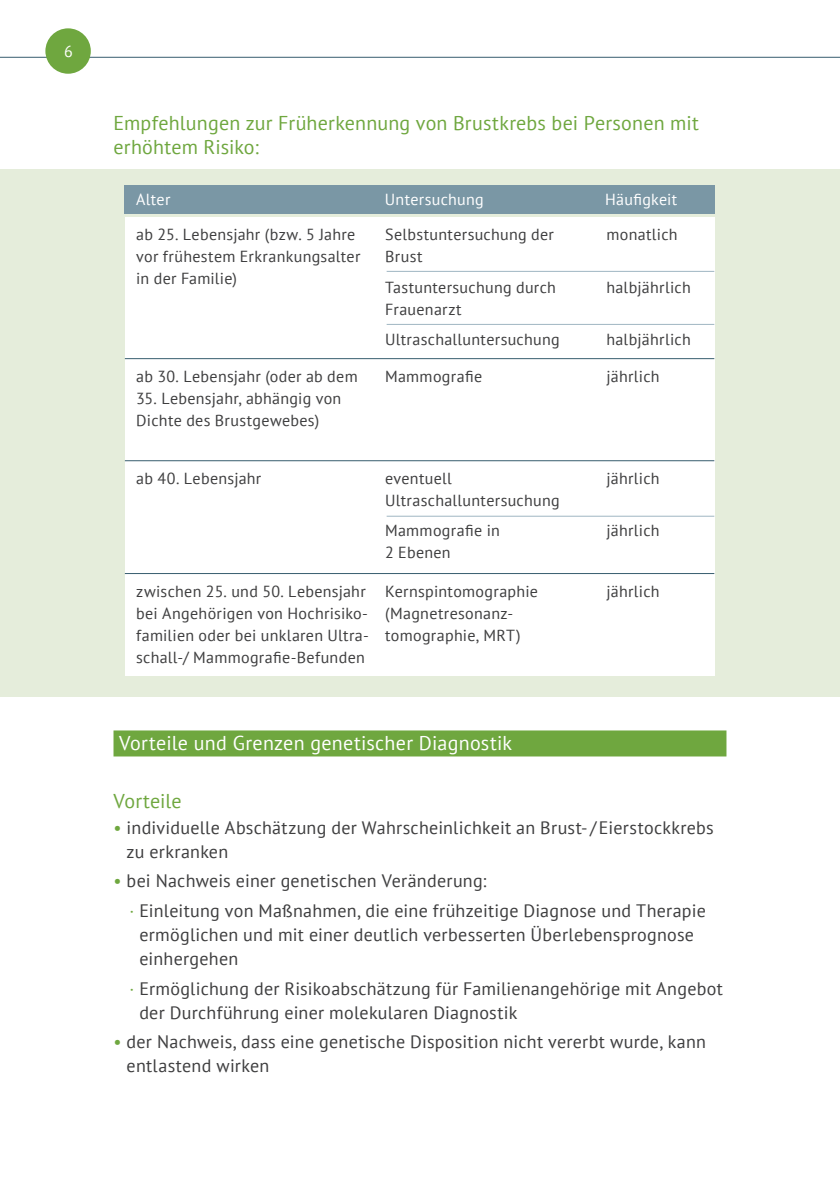
<style>
.page{position:relative;width:840px;height:1191px;background:#fff}
.page>*{position:absolute;margin:0;border:0;box-sizing:border-box;transform-origin:0 0}
.Subheadline_1{font:20px/24px "PT Sans";letter-spacing:.01em;color:#6fa73f}
.Headline{font:20px "PT Sans";letter-spacing:.015em;color:#fff}
.Fließtext{font:18px/24px "PT Sans";letter-spacing:.015em;color:#3e3e3f}
.Fließtext-2{font:16px/22px "PT Sans";letter-spacing:.02em;color:#3e3e3f}
.Fließtext-3{font:16px "PT Sans";letter-spacing:.02em;color:#fff}
.s1{color:#6fa73f}
</style>
<div class="page">
<div style="left:0;top:169px;width:839px;height:528px;background:#e5eddb"></div>
<hr style="left:0;top:57px;width:839px;height:1px;background:#375d6e">
<div style="left:113px;top:730px;width:613px;height:26px;background:#6fa73f"></div>
<div style="left:45px;top:28px;width:46px;height:46px;background:#6fa73f;border-radius:50%"></div>
<div style="left:125px;top:185px;width:589px;height:29px;background:#7a97a5"></div>
<div style="left:125px;top:217px;width:254px;height:141px;background:#fff"></div>
<div style="left:125px;top:358px;width:254px;height:102px;background:#fff"></div>
<div style="left:125px;top:460px;width:254px;height:114px;background:#fff"></div>
<div style="left:125px;top:574px;width:254px;height:102px;background:#fff"></div>
<div style="left:379px;top:217px;width:215px;height:141px;background:#fff"></div>
<div style="left:379px;top:358px;width:215px;height:102px;background:#fff"></div>
<div style="left:379px;top:460px;width:215px;height:114px;background:#fff"></div>
<div style="left:379px;top:574px;width:215px;height:102px;background:#fff"></div>
<div style="left:594px;top:217px;width:120px;height:141px;background:#fff"></div>
<div style="left:594px;top:358px;width:120px;height:102px;background:#fff"></div>
<div style="left:594px;top:460px;width:120px;height:114px;background:#fff"></div>
<div style="left:594px;top:574px;width:120px;height:102px;background:#fff"></div>
<hr style="left:125px;top:358px;width:589px;height:1px;background:#375d6e">
<hr style="left:386px;top:271px;width:328px;height:1px;background:#9fb6c2">
<hr style="left:386px;top:324px;width:328px;height:1px;background:#9fb6c2">
<hr style="left:386px;top:516px;width:328px;height:1px;background:#9fb6c2">
<hr style="left:125px;top:460px;width:589px;height:1px;background:#375d6e">
<hr style="left:125px;top:573px;width:589px;height:1px;background:#375d6e">
<p class="Fließtext-3" style="left:64px;top:41px;width:10px">6</p>
<p class="Subheadline_1" style="left:113px;top:111px;width:586px">Empfehlungen zur Früherkennung von Brustkrebs bei Personen mit erhöhtem Risiko:</p>
<p class="Fließtext-3" style="left:136px;top:189px;width:36px">Alter</p>
<p class="Fließtext-3" style="left:384px;top:189px;width:100px">Untersuchung</p>
<p class="Fließtext-3" style="left:604px;top:189px;width:74px">Häufigkeit</p>
<p class="Fließtext-2" style="left:136px;top:223px;width:226px">ab 25. Lebensjahr (bzw. 5 Jahre vor frühestem Erkrankungsalter in der Familie)</p>
<p class="Fließtext-2" style="left:385px;top:223px;width:170px">Selbstuntersuchung der<br>Brust</p>
<p class="Fließtext-2" style="left:385px;top:275px;width:172px">Tastuntersuchung durch<br>Frauenarzt</p>
<p class="Fließtext-2" style="left:385px;top:328px;width:176px">Ultraschalluntersuchung</p>
<p class="Fließtext-2" style="left:385px;top:365px;width:98px">Mammografie</p>
<p class="Fließtext-2" style="left:606px;top:223px;width:73px">monatlich</p>
<p class="Fließtext-2" style="left:606px;top:275px;width:86px">halbjährlich</p>
<p class="Fließtext-2" style="left:606px;top:328px;width:86px">halbjährlich</p>
<p class="Fließtext-2" style="left:606px;top:365px;width:55px">jährlich</p>
<p class="Fließtext-2" style="left:136px;top:365px;width:223px">ab 30. Lebensjahr (oder ab dem</p>
<p class="Fließtext-2" style="left:136px;top:387px;width:206px">35. Lebensjahr, abhängig von<br>Dichte des Brustgewebes)</p>
<p class="Fließtext-2" style="left:136px;top:467px;width:127px">ab 40. Lebensjahr</p>
<p class="Fließtext-2" style="left:136px;top:580px;width:234px">zwischen 25. und 50. Lebensjahr bei Angehörigen von Hochrisiko&shy;familien oder bei unklaren Ultra&shy;schall-/ Mammografie-Befunden</p>
<p class="Fließtext-2" style="left:385px;top:467px;width:176px">eventuell<br>Ultraschalluntersuchung</p>
<p class="Fließtext-2" style="left:385px;top:519px;width:116px">Mammografie in<br>2 Ebenen</p>
<p class="Fließtext-2" style="left:385px;top:580px;width:154px">Kernspintomographie (Magnetresonanz&shy;tomographie, MRT)</p>
<p class="Fließtext-2" style="left:606px;top:467px;width:55px">jährlich</p>
<p class="Fließtext-2" style="left:606px;top:519px;width:55px">jährlich</p>
<p class="Fließtext-2" style="left:606px;top:580px;width:55px">jährlich</p>
<p class="Headline" style="left:119px;top:730px;width:394px">Vorteile und Grenzen genetischer Diagnostik</p>
<p class="Subheadline_1" style="left:113px;top:788px;width:70px">Vorteile</p>
<p class="Fließtext" style="left:127px;top:815px;width:588px;text-indent:-13px"><span class="s1">•</span> individuelle Abschätzung der Wahrscheinlichkeit an Brust-/ Eierstockkrebs zu erkranken</p>
<p class="Fließtext" style="left:113px;top:868px;width:374px"><span class="s1">•</span> bei Nachweis einer genetischen Veränderung:</p>
<p class="Fließtext" style="left:139px;top:898px;width:567px;text-indent:-10px"><span class="s1">·</span> Einleitung von Maßnahmen, die eine frühzeitige Diagnose und Therapie ermöglichen und mit einer deutlich verbesserten Überlebensprognose einhergehen</p>
<p class="Fließtext" style="left:139px;top:976px;width:584px;text-indent:-10px"><span class="s1">·</span> Ermöglichung der Risikoabschätzung für Familienangehörige mit Angebot der Durchführung einer molekularen Diagnostik</p>
<p class="Fließtext" style="left:127px;top:1029px;width:580px;text-indent:-13px"><span class="s1">•</span> der Nachweis, dass eine genetische Disposition nicht vererbt wurde, kann entlastend wirken</p>
</div>
